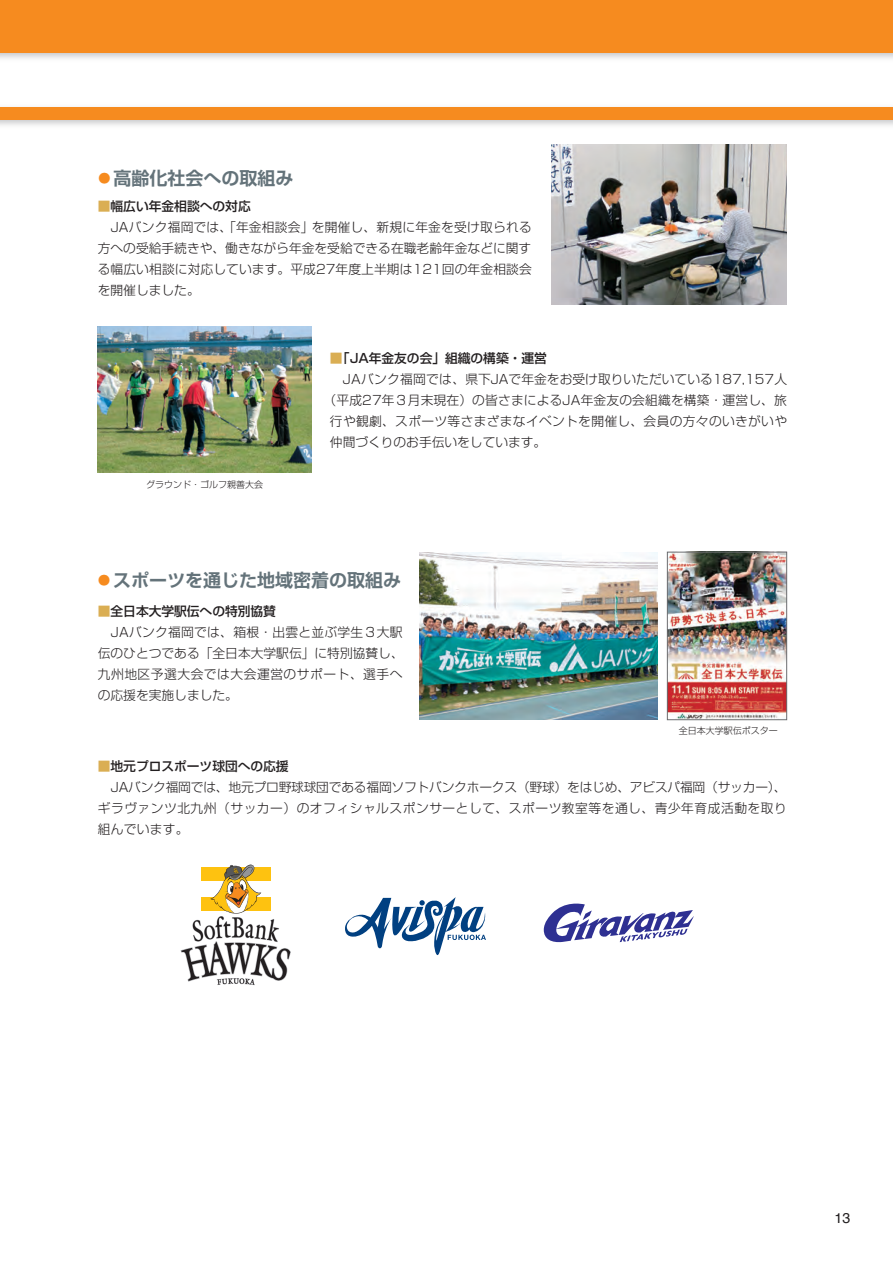
<style>
.page{position:relative;width:893px;height:1263px;background:#fff}
.page>*{position:absolute;margin:0;border:0;box-sizing:border-box;transform-origin:0 0}
.t1{font:700 18px "Shin Go Pro De";color:#64737a}
.t2{font:14.25px "Helvetica";color:#231f20}
.t3{font:300 12.75px/21px "Shin Go Pro";letter-spacing:.01em;color:#231f20}
.t4{font:300 12.75px "Shin Go Pro";letter-spacing:-.015em;color:#231f20}
.t5{font:300 12.75px "Shin Go Pro";letter-spacing:.04em;color:#231f20}
.t6{font:500 12.75px "Shin Go Pro";color:#231f20}
.t7{font:300 9px "Shin Go Pro";color:#231f20}
.s1{color:#f68b1f}
.s2{font-weight:500;color:#daae53}
.s3{font-weight:500}
.s4{color:#daae53}
</style>
<div class="page">
<img style="left:552px;top:145px;width:235px;height:159px">
<img style="left:98px;top:327px;width:213px;height:145px">
<img style="left:420px;top:552px;width:237px;height:168px">
<svg style="left:345px;top:897px;width:141px;height:58px"></svg>
<svg style="left:180px;top:865px;width:111px;height:120px"></svg>
<svg style="left:544px;top:903px;width:150px;height:40px"></svg>
<img style="left:669px;top:554px;width:116px;height:164px">
<div style="left:667px;top:552px;width:120px;height:168px;border:1px solid #6c6d70"></div>
<div style="left:0;top:107px;width:893px;height:13px;background:#f68b1f"></div>
<div style="left:0;top:0;width:893px;height:53px;background:#f68b1f"></div>
<h1 class="t1" style="left:96px;top:163px;width:199px"><span class="s1">●</span>高齢化社会への取組み</h1>
<p class="t3" style="left:98px;top:194px;width:435px"><span class="s2">■</span><span class="s3">幅広い年金相談への対応<br></span>　JAバンク福岡では、「年金相談会」を開催し、新規に年金を受け取られる方への受給手続きや、働きながら年金を受給できる在職老齢年金などに関する幅広い相談に対応しています。平成27年度上半期は121回の年金相談会を開催しました。</p>
<p class="t7" style="left:146px;top:477px;width:118px">グラウンド・ゴルフ親善大会</p>
<p class="t6" style="left:330px;top:347px;width:218px"><span class="s4">■</span>「JA年金友の会」組織の構築・運営</p>
<p class="t3" style="left:343px;top:367px;width:446px">JAバンク福岡では、県下JAで年金をお受け取りいただいている187,157人</p>
<p class="t3" style="left:324px;top:388px;width:465px">（平成27年３月末現在）の皆さまによるJA年金友の会組織を構築・運営し、旅</p>
<p class="t3" style="left:330px;top:409px;width:459px">行や観劇、スポーツ等さまざまなイベントを開催し、会員の方々のいきがいや</p>
<p class="t3" style="left:330px;top:430px;width:218px">仲間づくりのお手伝いをしています。</p>
<h1 class="t1" style="left:95px;top:565px;width:308px"><span class="s1">●</span>スポーツを通じた地域密着の取組み</h1>
<p class="t3" style="left:98px;top:599px;width:307px"><span class="s2">■</span><span class="s3">全日本大学駅伝への特別協賛<br></span>　JAバンク福岡では、箱根・出雲と並ぶ学生３大駅伝のひとつである「全日本大学駅伝」に特別協賛し、九州地区予選大会では大会運営のサポート、選手への応援を実施しました。</p>
<p class="t7" style="left:679px;top:723px;width:100px">全日本大学駅伝ポスター</p>
<p class="t6" style="left:98px;top:755px;width:192px"><span class="s4">■</span>地元プロスポーツ球団への応援</p>
<p class="t4" style="left:111px;top:776px;width:677px">JAバンク福岡では、地元プロ野球球団である福岡ソフトバンクホークス（野球）をはじめ、アビスパ福岡（サッカー）、</p>
<p class="t5" style="left:98px;top:797px;width:691px">ギラヴァンツ北九州（サッカー）のオフィシャルスポンサーとして、スポーツ教室等を通し、青少年育成活動を取り</p>
<p class="t3" style="left:98px;top:817px;width:92px">組んでいます。</p>
<p class="t2" style="left:835px;top:1207px;width:17px">13</p>
</div>
